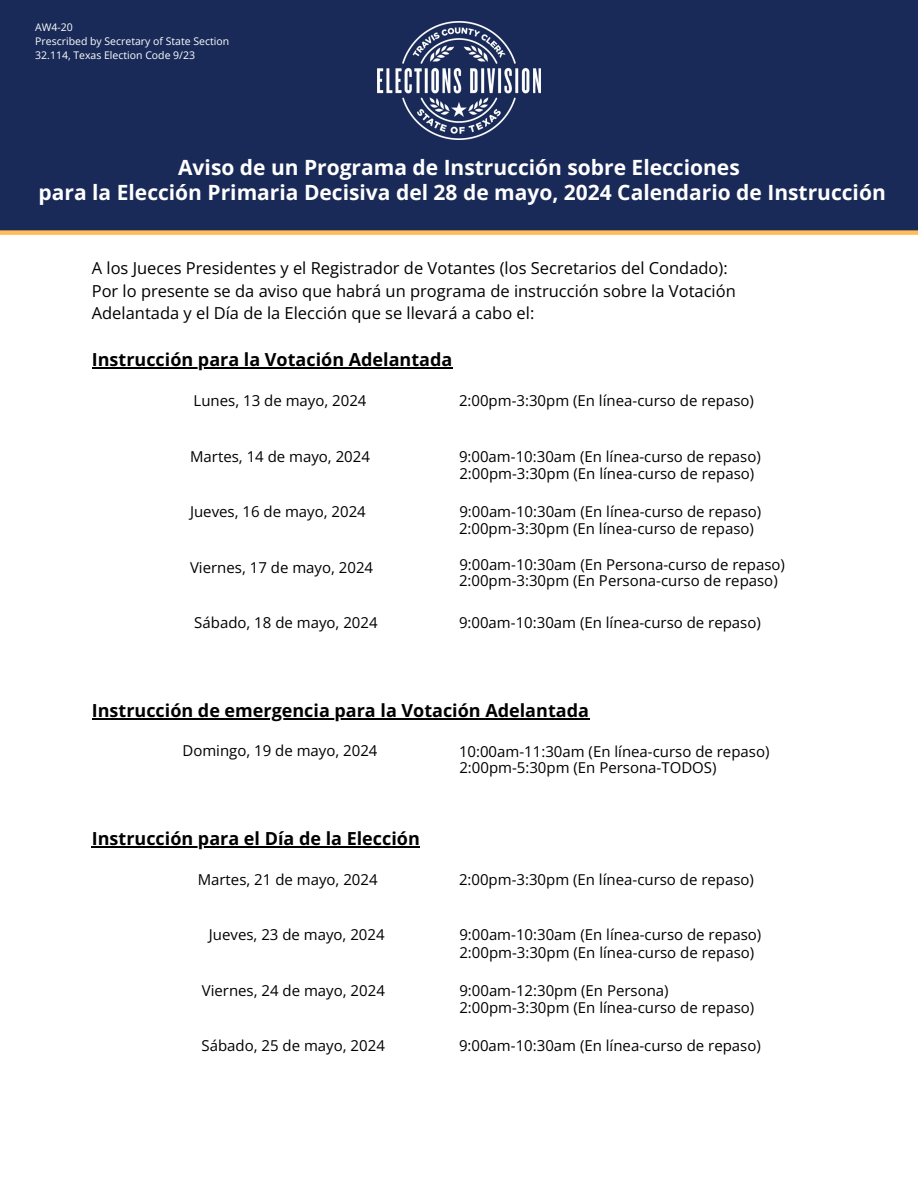
<style>
.page{position:relative;width:918px;height:1188px;background:#fff}
.page>*{position:absolute;margin:0;border:0;box-sizing:border-box;transform-origin:0 0}
.t1{font:700 21px "Open Sans";color:#fff}
.t2{font:700 18px "Open Sans";color:#000}
.t3{font:16.5px/22.5px "Open Sans";color:#000}
.t4{font:15px "Open Sans";color:#000}
.t5{font:10.5px "Open Sans";color:#fff}
</style>
<div class="page">
<div style="left:0;top:0;width:918px;height:233px;background:#1a2a58"></div>
<img style="left:378px;top:22px;width:163px;height:118px">
<div style="left:0;top:230px;width:918px;height:5px;background:#ffbd59"></div>
<hr style="left:92px;top:367px;width:361px;height:1px;background:#000">
<hr style="left:92px;top:718px;width:497px;height:1px;background:#000">
<hr style="left:92px;top:847px;width:328px;height:1px;background:#000">
<h4 class="t5" style="left:35px;top:20px;width:39px">AW4-20</h4>
<h4 class="t5" style="left:35px;top:34px;width:195px">Prescribed by Secretary of State Section</h4>
<h4 class="t5" style="left:35px;top:48px;width:161px">32.114, Texas Election Code 9/23</h4>
<h2 class="t1" style="left:178px;top:152px;width:563px">Aviso de un Programa de Instrucción sobre Elecciones</h2>
<p class="t1" style="left:39px;top:177px;width:849px">para la Elección Primaria Decisiva del 28 de mayo, 2024 Calendario de Instrucción</p>
<h4 class="t3" style="left:92px;top:256px;width:645px">A los Jueces Presidentes y el Registrador de Votantes (los Secretarios del Condado):<br>Por lo presente se da aviso que habrá un programa de instrucción sobre la Votación<br>Adelantada y el Día de la Elección que se llevará a cabo el:</h4>
<p class="t2" style="left:92px;top:347px;width:362px">Instrucción para la Votación Adelantada</p>
<p class="t4" style="left:194px;top:390px;width:174px">Lunes, 13 de mayo, 2024</p>
<h4 class="t4" style="left:459px;top:390px;width:297px">2:00pm-3:30pm (En línea-curso de repaso)</h4>
<h1 class="t4" style="left:190px;top:446px;width:181px">Martes, 14 de mayo, 2024</h1>
<h1 class="t4" style="left:190px;top:501px;width:177px">Jueves, 16 de mayo, 2024</h1>
<h3 class="t4" style="left:190px;top:557px;width:185px">Viernes, 17 de mayo, 2024</h3>
<h2 class="t4" style="left:194px;top:612px;width:185px">Sábado, 18 de mayo, 2024</h2>
<h4 class="t4" style="left:459px;top:446px;width:303px">9:00am-10:30am (En línea-curso de repaso)</h4>
<h4 class="t4" style="left:459px;top:463px;width:297px">2:00pm-3:30pm (En línea-curso de repaso)</h4>
<h4 class="t4" style="left:459px;top:501px;width:303px">9:00am-10:30am (En línea-curso de repaso)</h4>
<h4 class="t4" style="left:459px;top:518px;width:297px">2:00pm-3:30pm (En línea-curso de repaso)</h4>
<h4 class="t4" style="left:459px;top:554px;width:327px">9:00am-10:30am (En Persona-curso de repaso)</h4>
<h4 class="t4" style="left:459px;top:570px;width:320px">2:00pm-3:30pm (En Persona-curso de repaso)</h4>
<h4 class="t4" style="left:459px;top:612px;width:303px">9:00am-10:30am (En línea-curso de repaso)</h4>
<h4 class="t2" style="left:92px;top:698px;width:499px">Instrucción de emergencia para la Votación Adelantada</h4>
<h4 class="t4" style="left:183px;top:740px;width:197px">Domingo, 19 de mayo, 2024</h4>
<h4 class="t4" style="left:459px;top:741px;width:312px">10:00am-11:30am (En línea-curso de repaso)</h4>
<h4 class="t4" style="left:459px;top:757px;width:259px">2:00pm-5:30pm (En Persona-TODOS)</h4>
<h2 class="t2" style="left:92px;top:826px;width:330px">Instrucción para el Día de la Elección</h2>
<h4 class="t4" style="left:198px;top:869px;width:181px">Martes, 21 de mayo, 2024</h4>
<h4 class="t4" style="left:209px;top:924px;width:177px">Jueves, 23 de mayo, 2024</h4>
<h4 class="t4" style="left:202px;top:980px;width:185px">Viernes, 24 de mayo, 2024</h4>
<h4 class="t4" style="left:202px;top:1035px;width:185px">Sábado, 25 de mayo, 2024</h4>
<h4 class="t4" style="left:459px;top:869px;width:297px">2:00pm-3:30pm (En línea-curso de repaso)</h4>
<h4 class="t4" style="left:459px;top:924px;width:303px">9:00am-10:30am (En línea-curso de repaso)</h4>
<h4 class="t4" style="left:459px;top:942px;width:297px">2:00pm-3:30pm (En línea-curso de repaso)</h4>
<h4 class="t4" style="left:459px;top:980px;width:211px">9:00am-12:30pm (En Persona)</h4>
<h4 class="t4" style="left:459px;top:997px;width:297px">2:00pm-3:30pm (En línea-curso de repaso)</h4>
<h4 class="t4" style="left:459px;top:1035px;width:303px">9:00am-10:30am (En línea-curso de repaso)</h4>
</div>
